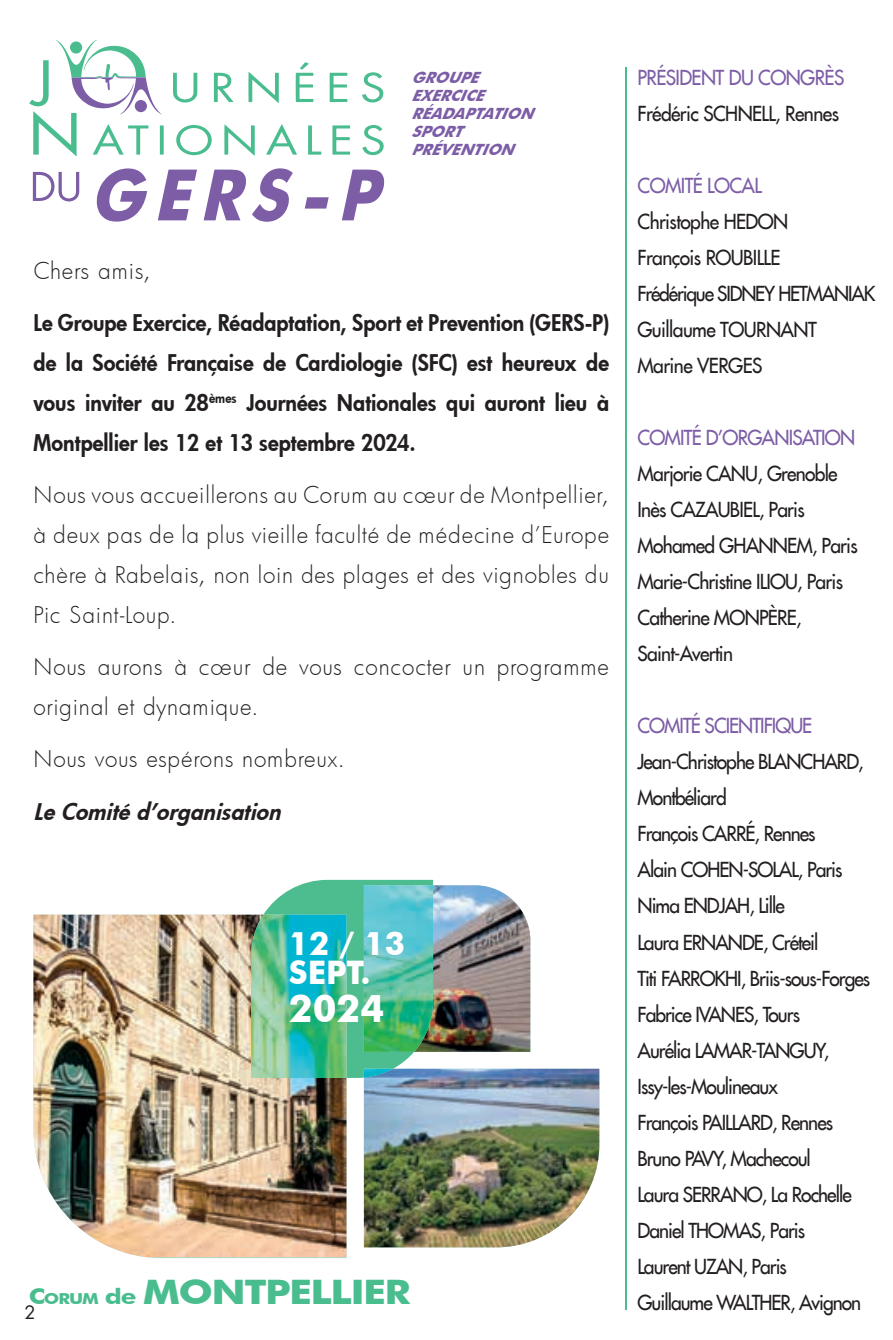
<style>
.page{position:relative;width:893px;height:1340px;background:#fff}
.page>*{position:absolute;margin:0;border:0;box-sizing:border-box;transform-origin:0 0}
.t1{font:italic 700 71.1px "Futura BT";color:#7c5da6;scale:.91 1}
.t2{font:700 38.25px "Futura BT";color:#fff}
.t3{font:700 33.75px "Futura BT";letter-spacing:-.04em;color:#4abd8f;scale:1.2 1}
.t4{font:700 32.4px/29px "Futura BT";color:#fff}
.t5{font:300 22.5px/39.8px "Futura";letter-spacing:.035em;color:#231f20;text-align:justify}
.t6{font:800 22.5px/39.8px "Futura";color:#231f20;text-align:justify;scale:.95 1}
.t7{font:italic 800 22.5px "Futura";color:#231f20}
.t8{font:20.25px/36px "Futura LT";letter-spacing:-.05em;color:#231f20;scale:.95 1}
.t9{font:20.25px/36px "Futura LT";letter-spacing:-.03em;color:#231f20;scale:.95 1}
.t10{font:20.25px "Futura LT";letter-spacing:-.04em;color:#7c5da6;scale:.95 1}
.t11{font:18px "Futura LT";color:#231f20}
.t12{font:italic 700 15.53px/17.8px "Futura BT";color:#7c5da6}
.s1{font-size:21.6px}
.s2{font-size:15.08px}
</style>
<div class="page">
<hr style="left:625px;top:67px;width:2px;height:1242px;background:#4abd8f">
<svg style="left:248px;top:72px;width:31px;height:31px"></svg>
<svg style="left:224px;top:124px;width:31px;height:32px"></svg>
<svg style="left:176px;top:125px;width:36px;height:30px"></svg>
<svg style="left:214px;top:73px;width:20px;height:29px"></svg>
<svg style="left:266px;top:124px;width:31px;height:31px"></svg>
<svg style="left:173px;top:73px;width:24px;height:30px"></svg>
<svg style="left:330px;top:73px;width:17px;height:29px"></svg>
<svg style="left:332px;top:125px;width:18px;height:30px"></svg>
<svg style="left:362px;top:72px;width:21px;height:31px"></svg>
<svg style="left:362px;top:125px;width:22px;height:30px"></svg>
<svg style="left:308px;top:125px;width:13px;height:30px"></svg>
<svg style="left:29px;top:39px;width:135px;height:117px"></svg>
<svg style="left:296px;top:62px;width:17px;height:40px"></svg>
<svg style="left:33px;top:172px;width:46px;height:29px"></svg>
<img style="left:33px;top:914px;width:313px;height:343px">
<img style="left:263px;top:879px;width:336px;height:368px">
<img style="left:251px;top:914px;width:95px;height:163px">
<img style="left:364px;top:1068px;width:29px;height:9px">
<img style="left:364px;top:885px;width:69px;height:166px">
<h1 class="t1" style="left:89px;top:152px;width:339px">GERS-P</h1>
<p class="t12" style="left:411px;top:69px;width:131px">GROUPE<br>EXERCICE<br>RÉADAPTATION<br>SPORT<br>PRÉVENTION</p>
<p class="t5" style="left:33px;top:250px;width:119px">Chers amis,</p>
<p class="t6" style="left:33px;top:302px;width:607px">Le Groupe Exercice, Réadaptation, Sport et Prevention (GERS-P) de la Société Française de Cardiologie (SFC) est heureux de vous inviter au 28<sup>èmes</sup> Journées Nationales qui auront lieu à Montpellier les 12 et 13 septembre 2024.</p>
<p class="t5" style="left:33px;top:474px;width:577px">Nous vous accueillerons au Corum au cœur de Montpellier, à deux pas de la plus vieille faculté de médecine d’Europe chère à Rabelais, non loin des plages et des vignobles du Pic Saint-Loup.</p>
<p class="t5" style="left:33px;top:646px;width:577px">Nous aurons à cœur de vous concocter un programme original et dynamique.</p>
<p class="t5" style="left:33px;top:738px;width:313px">Nous vous espérons nombreux.</p>
<p class="t7" style="left:33px;top:796px;width:255px">LeComitéd’organisation</p>
<h3 class="t4" style="left:289px;top:929px;width:118px">12 / 13<br>SEPT.</h3>
<h2 class="t2" style="left:289px;top:985px;width:97px">2024</h2>
<h3 class="t3" style="left:29px;top:1270px;width:320px"><span class="s1">C</span><span class="s2">ORUM</span> <span class="s1">de</span> MONTPELLIER</h3>
<p class="t11" style="left:24px;top:1301px;width:13px">2</p>
<p class="t10" style="left:637px;top:64px;width:219px">PRÉSIDENT DU CONGRÈS</p>
<p class="t9" style="left:637px;top:95px;width:214px">Frédéric SCHNELL, Rennes</p>
<p class="t10" style="left:637px;top:172px;width:133px">COMITÉ LOCAL</p>
<p class="t9" style="left:637px;top:203px;width:252px">Christophe HEDON<br>François ROUBILLE<br>Frédérique SIDNEY HETMANIAK<br>Guillaume TOURNANT<br>Marine VERGES</p>
<p class="t10" style="left:637px;top:424px;width:231px">COMITÉ D’ORGANISATION</p>
<p class="t8" style="left:637px;top:455px;width:233px">Marjorie CANU, Grenoble<br>Inès CAZAUBIEL, Paris<br>Mohamed GHANNEM, Paris<br>Marie-Christine ILIOU, Paris<br>Catherine MONPÈRE,<br>Saint-Avertin</p>
<p class="t10" style="left:637px;top:712px;width:185px">COMITÉ SCIENTIFIQUE</p>
<p class="t8" style="left:637px;top:743px;width:246px">Jean-Christophe BLANCHARD,<br>Montbéliard<br>François CARRÉ, Rennes<br>Alain COHEN-SOLAL, Paris<br>Nima ENDJAH, Lille<br>Laura ERNANDE, Créteil<br>Titi FARROKHI, Briis-sous-Forges<br>Fabrice IVANES, Tours<br>Aurélia LAMAR-TANGUY,<br>Issy-les-Moulineaux<br>François PAILLARD, Rennes<br>Bruno PAVY, Machecoul<br>Laura SERRANO, La Rochelle<br>Daniel THOMAS, Paris<br>Laurent UZAN, Paris<br>Guillaume WALTHER, Avignon</p>
</div>
